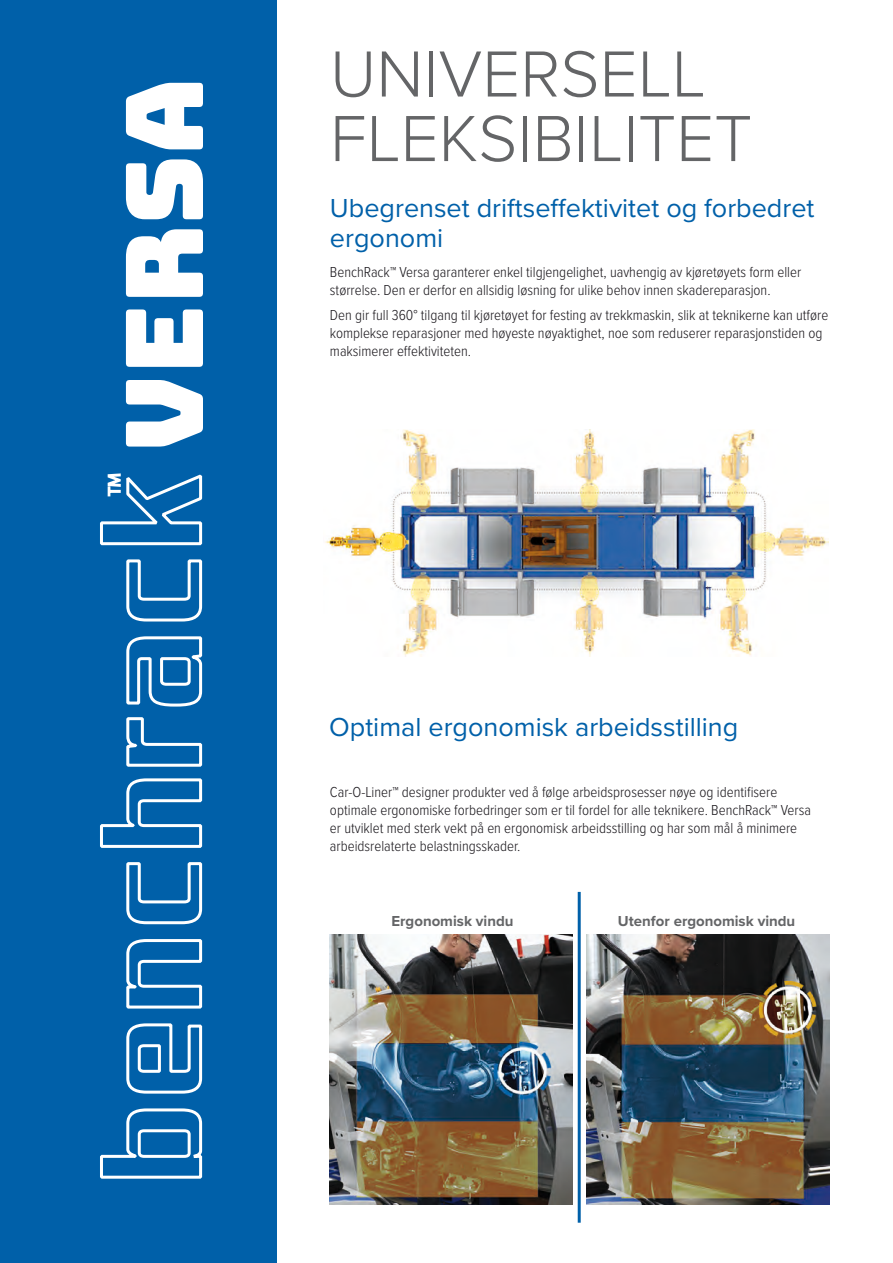
<style>
.page{position:relative;width:893px;height:1263px;background:#fff}
.page>*{position:absolute;margin:0;border:0;box-sizing:border-box;transform-origin:0 0}
.header_3{font:300 67.5px/64.5px "Proxima Nova";color:#646567}
.header-blue{font:27px/30px "Proxima Nova";color:#0060a9}
.paragraph_text{font:300 15px/18px "Proxima Nova Cond";color:#1a171c}
.call-out-bold{font:700 15px "Proxima Nova";color:#646567}
</style>
<div class="page">
<div style="left:0;top:0;width:276px;height:1263px;background:#0060a9"></div>
<hr style="left:578px;top:892px;width:3px;height:331px;background:#0060a9">
<svg style="left:100px;top:1108px;width:103px;height:71px"></svg>
<svg style="left:126px;top:1023px;width:77px;height:71px"></svg>
<svg style="left:126px;top:939px;width:77px;height:70px"></svg>
<svg style="left:126px;top:862px;width:77px;height:63px"></svg>
<svg style="left:100px;top:778px;width:103px;height:70px"></svg>
<svg style="left:126px;top:717px;width:77px;height:50px"></svg>
<svg style="left:126px;top:636px;width:77px;height:71px"></svg>
<svg style="left:126px;top:559px;width:77px;height:63px"></svg>
<svg style="left:100px;top:473px;width:103px;height:73px"></svg>
<svg style="left:126px;top:380px;width:77px;height:67px"></svg>
<svg style="left:126px;top:309px;width:77px;height:58px"></svg>
<svg style="left:126px;top:229px;width:77px;height:68px"></svg>
<svg style="left:126px;top:159px;width:77px;height:60px"></svg>
<svg style="left:126px;top:83px;width:77px;height:66px"></svg>
<img style="left:325px;top:429px;width:504px;height:228px">
<img style="left:329px;top:934px;width:243px;height:270px">
<img style="left:586px;top:934px;width:243px;height:270px">
<p class="header_3" style="left:330px;top:38px;width:424px">UNIVERSELL<br>FLEKSIBILITET</p>
<p class="header-blue" style="left:330px;top:192px;width:486px">Ubegrenset driftseffektivitet og forbedret ergonomi</p>
<p class="paragraph_text" style="left:330px;top:262px;width:473px">BenchRack™ Versa garanterer enkel tilgjengelighet, uavhengig av kjøretøyets form eller størrelse. Den er derfor en allsidig løsning for ulike behov innen skadereparasjon.</p>
<p class="paragraph_text" style="left:330px;top:305px;width:500px">Den gir full 360° tilgang til kjøretøyet for festing av trekkmaskin, slik at teknikerne kan utføre komplekse reparasjoner med høyeste nøyaktighet, noe som reduserer reparasjonstiden og maksimerer effektiviteten.</p>
<p class="header-blue" style="left:329px;top:711px;width:411px">Optimal ergonomisk arbeidsstilling</p>
<p class="paragraph_text" style="left:330px;top:782px;width:482px">Car-O-Liner™ designer produkter ved å følge arbeidsprosesser nøye og identifisere optimale ergonomiske forbedringer som er til fordel for alle teknikere. BenchRack™ Versa er utviklet med sterk vekt på en ergonomisk arbeidsstilling og har som mål å minimere arbeidsrelaterte belastningsskader.</p>
<p class="call-out-bold" style="left:391px;top:909px;width:124px">Ergonomisk vindu</p>
<p class="call-out-bold" style="left:618px;top:909px;width:179px">Utenfor ergonomisk vindu</p>
</div>
